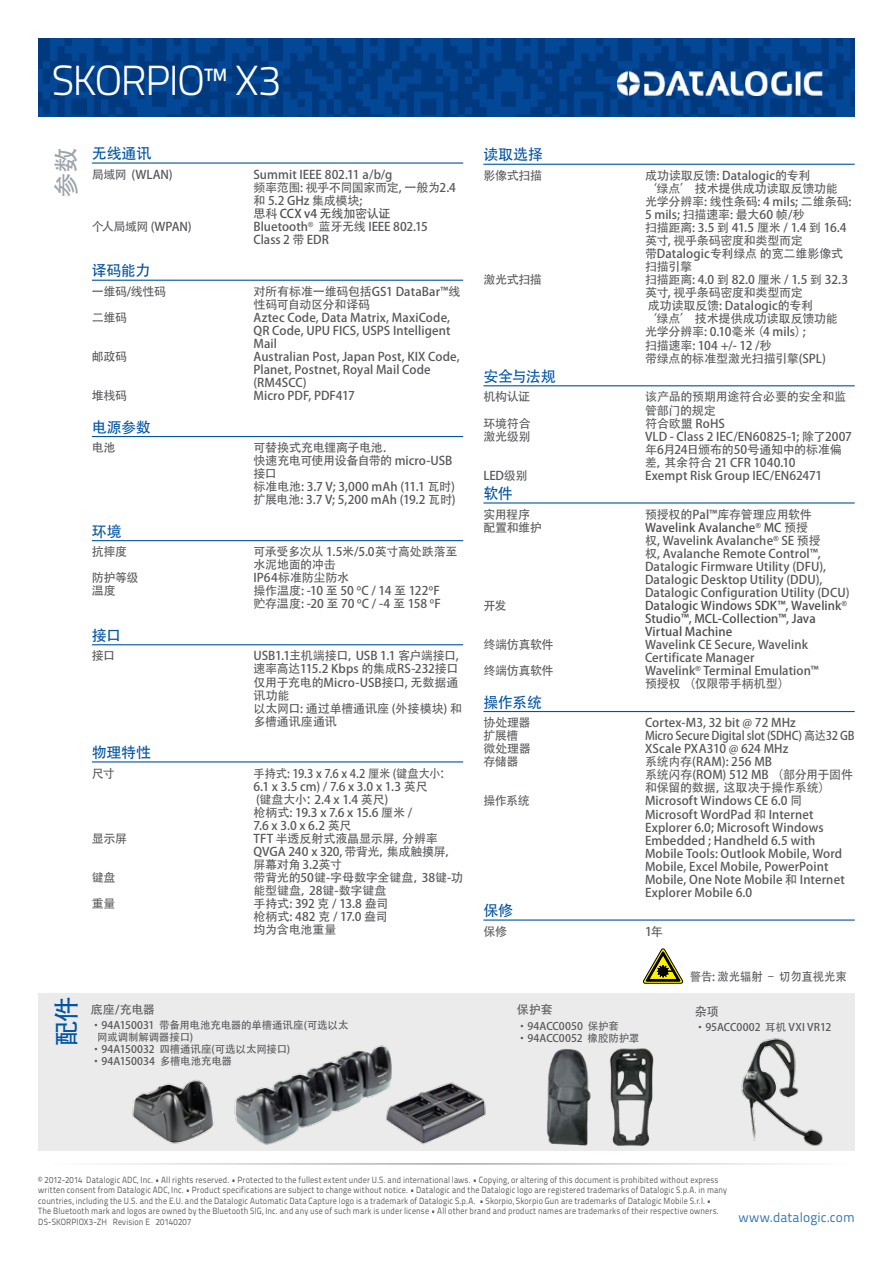
<style>
.page{position:relative;width:893px;height:1263px;background:#fff}
.page>*{position:absolute;margin:0;border:0;box-sizing:border-box;transform-origin:0 0}
.t1{font:300 42px "Titillium Text 22 L";letter-spacing:-.04em;color:#fff}
.t2{font:25.5px "Adobe Heiti Std";color:#9da3aa}
.t3{font:25.5px "Adobe Heiti Std";color:#0054a4}
.t4{font:15px "Adobe Heiti Std";letter-spacing:-.025em;color:#0054a4}
.t5{font:13.5px "Titillium Text 22 L";letter-spacing:.005em;color:#3377b6}
.t6{font:12px/13px "Adobe Heiti Std";color:#58595b}
.t7{font:12px/13px "Adobe Heiti Std";color:#58595b;scale:.94 1}
.t8{font:12px/13px "Adobe Heiti Std";letter-spacing:-.02em;color:#58595b}
.t9{font:12px/13px "Adobe Heiti Std";letter-spacing:.01em;color:#4d4d4f}
.t10{font:12px/13px "Adobe Heiti Std";letter-spacing:-.025em;color:#58595b}
.t11{font:12px "Adobe Heiti Std";letter-spacing:-.015em;color:#4d4d4f}
.t12{font:12px "Adobe Heiti Std";letter-spacing:-.035em;color:#58595b}
.t13{font:10.5px/12px "Adobe Heiti Std";letter-spacing:-.01em;color:#58595b}
.t14{font:9px/10.5px "Titillium Text 22 L";letter-spacing:.02em;color:#58595b;scale:.9 1}
.s1{font-family:"Arial"}
.s2{color:#4d4d4f}
</style>
<div class="page">
<svg style="left:38px;top:38px;width:817px;height:79px;background:#023f89"></svg>
<hr style="left:45px;top:1163px;width:803px;height:2px;background:#9da3aa">
<img style="left:618px;top:72px;width:204px;height:23px">
<hr style="left:92px;top:162px;width:371px;height:2px;background:#0054a4">
<hr style="left:92px;top:280px;width:371px;height:1px;background:#0054a4">
<hr style="left:92px;top:436px;width:371px;height:1px;background:#0054a4">
<hr style="left:92px;top:540px;width:371px;height:1px;background:#0054a4">
<hr style="left:92px;top:644px;width:371px;height:1px;background:#0054a4">
<hr style="left:92px;top:761px;width:371px;height:1px;background:#0054a4">
<hr style="left:483px;top:164px;width:372px;height:1px;background:#0054a4">
<hr style="left:483px;top:385px;width:372px;height:1px;background:#0054a4">
<hr style="left:483px;top:502px;width:372px;height:1px;background:#0054a4">
<hr style="left:483px;top:711px;width:372px;height:1px;background:#0054a4">
<hr style="left:483px;top:919px;width:372px;height:2px;background:#0054a4">
<div style="left:38px;top:993px;width:817px;height:157px;background:#ebebec"></div>
<svg style="left:643px;top:948px;width:40px;height:36px"></svg>
<img style="left:234px;top:1045px;width:158px;height:100px">
<img style="left:132px;top:1079px;width:81px;height:65px">
<img style="left:382px;top:1066px;width:104px;height:79px">
<img style="left:741px;top:1038px;width:82px;height:108px">
<img style="left:609px;top:1048px;width:45px;height:98px">
<img style="left:547px;top:1049px;width:44px;height:96px">
<h1 class="t1" style="left:52px;top:50px;width:231px">SKORPIO™ X3</h1>
<h2 class="t2" style="left:51px;top:198px;width:52px;rotate:-90deg">参数</h2>
<p class="t4" style="left:92px;top:145px;width:61px">无线通讯</p>
<p class="t6" style="left:92px;top:168px;width:82px">局域网 (WLAN)</p>
<p class="t6" style="left:253px;top:168px;width:204px">Summit IEEE 802.11 a/b/g<br>频率范围: 视乎不同国家而定, 一般为2.4和 5.2 GHz 集成模块;</p>
<p class="t11" style="left:253px;top:206px;width:139px">思科 CCX v4 无线加密认证</p>
<p class="t12" style="left:92px;top:219px;width:101px">个人局域网 (WPAN)</p>
<p class="t6" style="left:253px;top:220px;width:176px">Bluetooth<sup>®</sup> 蓝牙无线 IEEE 802.15<br>Class 2 带 EDR</p>
<p class="t4" style="left:92px;top:262px;width:60px">译码能力</p>
<p class="t6" style="left:92px;top:285px;width:76px">一维码/线性码</p>
<p class="t6" style="left:253px;top:285px;width:209px">对所有标准一维码包括GS1 DataBar™线性码可自动区分和译码</p>
<p class="t6" style="left:92px;top:311px;width:37px">二维码</p>
<p class="t6" style="left:253px;top:311px;width:199px;text-align:justify">Aztec Code, Data Matrix, MaxiCode, QR Code, UPU FICS, USPS Intelligent Mail</p>
<p class="t6" style="left:92px;top:350px;width:37px">邮政码</p>
<p class="t6" style="left:253px;top:350px;width:208px">Australian Post, Japan Post, KIX Code,<br>Planet, Postnet, Royal Mail Code (RM4SCC)</p>
<p class="t6" style="left:92px;top:390px;width:37px">堆栈码</p>
<p class="t6" style="left:253px;top:390px;width:103px">Micro PDF, PDF417</p>
<p class="t4" style="left:92px;top:418px;width:60px">电源参数</p>
<p class="t6" style="left:92px;top:441px;width:25px">电池</p>
<p class="t8" style="left:253px;top:441px;width:204px">可替换式充电锂离子电池.<br>快速充电可使用设备自带的 micro-USB接口<br>标准电池: 3.7 V; 3,000 mAh (11.1 瓦时)扩展电池: 3.7 V; 5,200 mAh (19.2 瓦时)</p>
<p class="t4" style="left:92px;top:522px;width:31px">环境</p>
<p class="t6" style="left:92px;top:546px;width:37px">抗摔度</p>
<p class="t10" style="left:253px;top:546px;width:205px">可承受多次从 1.5米/5.0英寸高处跌落至水泥地面的冲击</p>
<p class="t6" style="left:92px;top:572px;width:48px">防护等级</p>
<p class="t6" style="left:253px;top:572px;width:97px">IP64标准防尘防水</p>
<p class="t6" style="left:92px;top:585px;width:25px">温度</p>
<p class="t6" style="left:253px;top:585px;width:189px">操作温度: -10 至 50 <span class="s1">º</span>C / 14 至 122<span class="s1">º</span>F贮存温度: -20 至 70 <span class="s1">º</span>C / -4 至 158 <span class="s1">º</span>F</p>
<p class="t4" style="left:92px;top:626px;width:31px">接口</p>
<p class="t6" style="left:92px;top:650px;width:25px">接口</p>
<p class="t6" style="left:253px;top:650px;width:210px">USB1.1主机端接口，USB 1.1 客户端接口,速率高达115.2 Kbps 的集成RS-232接口仅用于充电的Micro-USB接口, 无数据通讯功能<br>以太网口: 通过单槽通讯座 (外接模块) 和多槽通讯座通讯</p>
<p class="t4" style="left:92px;top:744px;width:61px">物理特性</p>
<p class="t6" style="left:92px;top:767px;width:25px">尺寸</p>
<p class="t7" style="left:253px;top:767px;width:211px">手持式: 19.3 x 7.6 x 4.2 厘米 (键盘大小：<br>6.1 x 3.5 cm) / 7.6 x 3.0 x 1.3 英尺<br>(键盘大小：2.4 x 1.4 英尺)<br>枪柄式: 19.3 x 7.6 x 15.6 厘米 /<br>7.6 x 3.0 x 6.2 英尺</p>
<p class="t6" style="left:92px;top:832px;width:37px">显示屏</p>
<p class="t8" style="left:253px;top:832px;width:205px">TFT 半透反射式液晶显示屏，分辨率<br>QVGA 240 x 320, 带背光，集成触摸屏，屏幕对角 3.2英寸</p>
<p class="t6" style="left:92px;top:871px;width:25px">键盘</p>
<p class="t6" style="left:253px;top:871px;width:211px">带背光的50键-字母数字全键盘，38键-功能型键盘，28键-数字键盘</p>
<p class="t6" style="left:92px;top:897px;width:25px">重量</p>
<p class="t6" style="left:253px;top:897px;width:136px;text-align:justify">手持式: 392 克 / 13.8 盎司枪柄式: 482 克 / 17.0 盎司均为含电池重量</p>
<h2 class="t3" style="left:51px;top:1046px;width:52px;rotate:-90deg">配件</h2>
<p class="t6" style="left:91px;top:1003px;width:66px">底座/充电器</p>
<p class="t13" style="left:91px;top:1020px;width:259px">·94A150031 带备用电池充电器的单槽通讯座(可选以太</p>
<p class="t13" style="left:97px;top:1032px;width:97px">网或调制解调器接口)</p>
<p class="t13" style="left:91px;top:1044px;width:201px">·94A150032 四槽通讯座(可选以太网接口)</p>
<p class="t13" style="left:91px;top:1056px;width:143px">·94A150034 多槽电池充电器</p>
<p class="t4" style="left:483px;top:146px;width:61px">读取选择</p>
<p class="t6" style="left:483px;top:169px;width:60px">影像式扫描</p>
<p class="t6" style="left:645px;top:169px;width:208px">成功读取反馈: Datalogic的专利<br>‘绿点’ 技术提供成功读取反馈功能光学分辨率: 线性条码: 4 mils; 二维条码:<br>5 mils; 扫描速率: 最大60 帧/秒<br>扫描距离: 3.5 到 41.5 厘米 / 1.4 到 16.4英寸, 视乎条码密度和类型而定带Datalogic专利绿点 的宽二维影像式扫描引擎</p>
<p class="t6" style="left:483px;top:274px;width:60px">激光式扫描</p>
<p class="t6" style="left:645px;top:274px;width:205px">扫描距离: 4.0 到 82.0 厘米 / 1.5 到 32.3英寸, 视乎条码密度和类型而定<br>成功读取反馈: Datalogic的专利<br>‘绿点’ 技术提供成功读取反馈功能光学分辨率: 0.10毫米（4 mils）;<br>扫描速率: 104 +/- 12 /秒<br>带绿点的标准型激光扫描引擎(SPL)</p>
<p class="t4" style="left:483px;top:367px;width:74px">安全与法规</p>
<p class="t6" style="left:483px;top:391px;width:48px">机构认证</p>
<p class="t6" style="left:645px;top:391px;width:203px">该产品的预期用途符合必要的安全和监管部门的规定</p>
<p class="t6" style="left:483px;top:417px;width:49px">环境符合</p>
<p class="t6" style="left:645px;top:417px;width:82px">符合欧盟 RoHS</p>
<p class="t6" style="left:483px;top:430px;width:49px">激光级别</p>
<p class="t6" style="left:645px;top:430px;width:209px">VLD - Class 2 IEC/EN60825-1; 除了2007年6月24日颁布的50号通知中的标准偏差，其余符合 21 CFR 1040.10</p>
<p class="t6" style="left:483px;top:469px;width:46px">LED级别</p>
<p class="t6" style="left:645px;top:469px;width:179px">Exempt Risk Group IEC/EN62471</p>
<p class="t4" style="left:483px;top:485px;width:31px">软件</p>
<p class="t6" style="left:483px;top:508px;width:48px">实用程序</p>
<p class="t6" style="left:645px;top:508px;width:168px">预授权的Pal™库存管理应用软件</p>
<p class="t6" style="left:483px;top:521px;width:60px">配置和维护</p>
<p class="t6" style="left:645px;top:521px;width:206px"><span class="s2">Wavelink Avalanche</span><sup>®</sup> <span class="s2">MC</span> 预授<br>权, Wavelink Avalanche<sup>®</sup> SE 预授<br>权, Avalanche Remote Control™,<br>Datalogic Firmware Utility (DFU),<br>Datalogic Desktop Utility (DDU),<br>Datalogic Configuration Utility (DCU)</p>
<p class="t6" style="left:483px;top:599px;width:24px">开发</p>
<p class="t9" style="left:645px;top:599px;width:203px">Datalogic Windows SDK™, Wavelink<sup>®<br></sup>Studio™, MCL-Collection™, Java<br>Virtual Machine</p>
<p class="t6" style="left:483px;top:638px;width:72px">终端仿真软件</p>
<p class="t6" style="left:645px;top:638px;width:165px">Wavelink CE Secure, Wavelink<br>Certificate Manager</p>
<p class="t6" style="left:483px;top:665px;width:72px">终端仿真软件</p>
<p class="t6" style="left:645px;top:665px;width:175px">Wavelink<sup>®</sup> Terminal Emulation™预授权 （仅限带手柄机型）</p>
<p class="t4" style="left:483px;top:693px;width:60px">操作系统</p>
<p class="t6" style="left:483px;top:716px;width:49px">协处理器</p>
<p class="t6" style="left:645px;top:716px;width:152px">Cortex-M3, 32 bit @ 72 MHz</p>
<p class="t6" style="left:483px;top:729px;width:37px">扩展槽</p>
<p class="t7" style="left:645px;top:729px;width:224px">Micro Secure Digital slot (SDHC) 高达32 GB</p>
<p class="t6" style="left:483px;top:743px;width:49px">微处理器</p>
<p class="t6" style="left:645px;top:743px;width:145px">XScale PXA310 @ 624 MHz</p>
<p class="t6" style="left:483px;top:756px;width:37px">存储器</p>
<p class="t6" style="left:645px;top:756px;width:210px">系统内存(RAM): 256 MB<br>系统闪存(ROM) 512 MB （部分用于固件和保留的数据，这取决于操作系统）</p>
<p class="t6" style="left:483px;top:795px;width:48px">操作系统</p>
<p class="t6" style="left:645px;top:795px;width:201px">Microsoft Windows CE 6.0 同<br>Microsoft WordPad 和 Internet<br>Explorer 6.0; Microsoft Windows<br>Embedded ; Handheld 6.5 with<br>Mobile Tools: Outlook Mobile, Word<br>Mobile, Excel Mobile, PowerPoint<br>Mobile, One Note Mobile 和 Internet<br>Explorer Mobile 6.0</p>
<p class="t4" style="left:483px;top:902px;width:31px">保修</p>
<p class="t6" style="left:483px;top:925px;width:25px">保修</p>
<p class="t6" style="left:645px;top:925px;width:19px">1年</p>
<p class="t6" style="left:517px;top:1004px;width:37px">保护套</p>
<p class="t13" style="left:517px;top:1020px;width:124px">·94ACC0050 保护套·94ACC0052 橡胶防护罩</p>
<p class="t7" style="left:690px;top:970px;width:169px">警告: 激光辐射 – 切勿直视光束</p>
<p class="t6" style="left:695px;top:1005px;width:25px">杂项</p>
<p class="t13" style="left:695px;top:1021px;width:138px">·95ACC0002 耳机 VXI VR12</p>
<p class="t14" style="left:38px;top:1174px;width:767px">© 2012-2014 Datalogic ADC, Inc. • All rights reserved. • Protected to the fullest extent under U.S. and international laws. • Copying, or altering of this document is prohibited without express written consent from Datalogic ADC, Inc. • Product specifications are subject to change without notice. • Datalogic and the Datalogic logo are registered trademarks of Datalogic S.p.A. in many countries, including the U.S. and the E.U. and the Datalogic Automatic Data Capture logo is a trademark of Datalogic S.p.A. • Skorpio, Skorpio Gun are trademarks of Datalogic Mobile S.r.l. •<br>The Bluetooth mark and logos are owned by the Bluetooth SIG, Inc. and any use of such mark is under license • All other brand and product names are trademarks of their respective owners.<br>DS-SKORPIOX3-ZH Revision E 20140207</p>
<p class="t5" style="left:738px;top:1207px;width:118px">www.datalogic.com</p>
</div>
